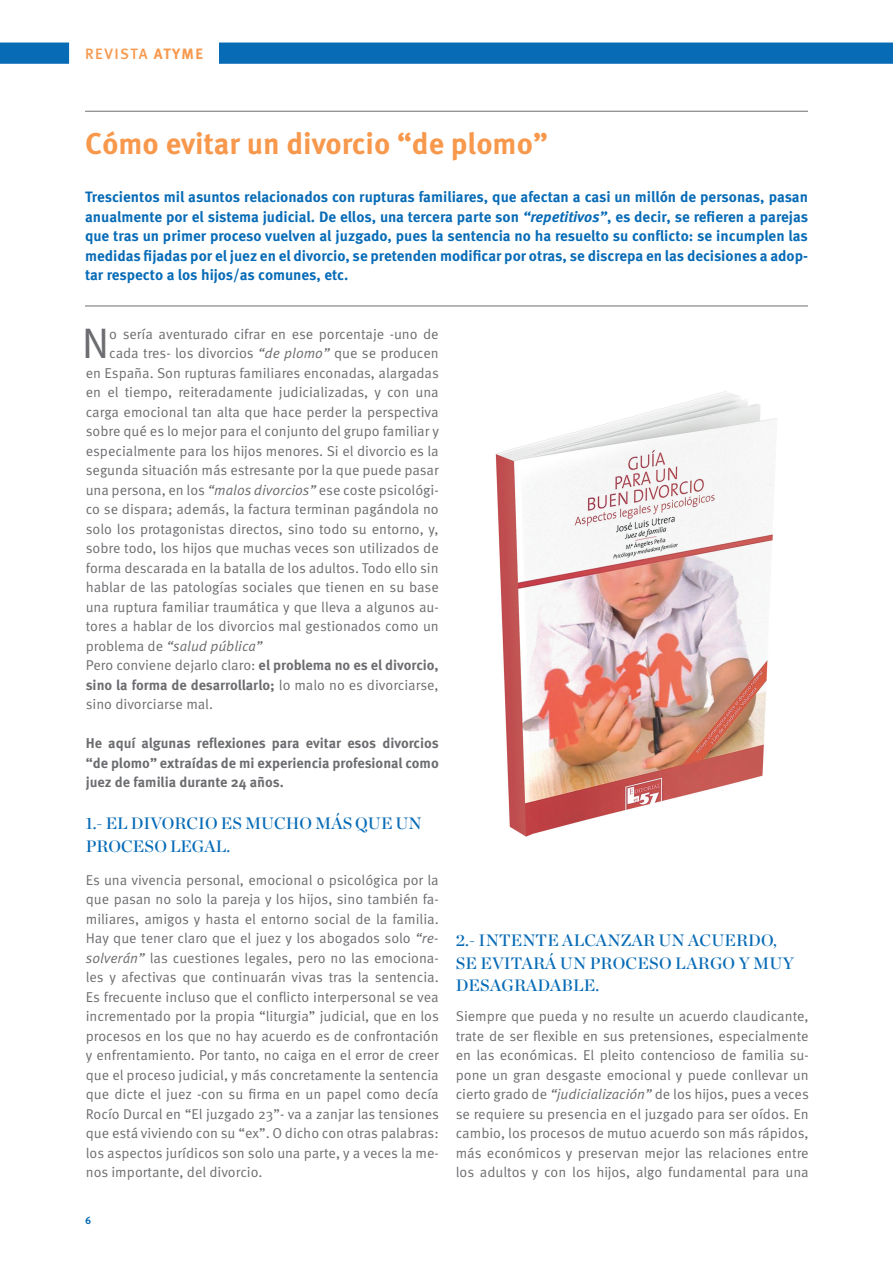
<style>
.page{position:relative;width:893px;height:1263px;background:#fff}
.page>*{position:absolute;margin:0;border:0;box-sizing:border-box;transform-origin:0 0}
.t1{font:42.75px "Meta Pro";color:#6c6d70}
.t2{font:700 30px "Meta Pro";color:#f7984c}
.t3{font:16.5px/22.5px "Chronicle Display Semi";letter-spacing:.01em;color:#076bb6}
.t4{font:700 15px/19.5px "Meta Pro";letter-spacing:-.005em;color:#076bb6;text-align:justify}
.t5{font:500 15px "Meta Pro";letter-spacing:.1em;color:#f7984c}
.t6{font:14.25px/19.5px "Meta Pro";color:#6c6d70;text-align:justify}
.t7{font:700 14.25px/19.5px "Meta Pro";color:#6c6d70;text-align:justify}
.t8{font:italic 14.25px "Meta Pro";color:#6c6d70}
.t9{font:700 10.5px "Meta Pro";color:#076bb6}
.s1{font-weight:700}
.s2{font-style:italic}
.s3{font-style:normal}
.s4{font-weight:400}
</style>
<div class="page">
<hr style="left:85px;top:111px;width:723px;height:1px;background:#6c6d70">
<hr style="left:85px;top:306px;width:723px;height:1px;background:#6c6d70">
<img style="left:495px;top:391px;width:282px;height:446px">
<svg style="left:0;top:43px;width:893px;height:21px"></svg>
<p class="t5" style="left:85px;top:44px;width:120px">REVISTA <span class="s1">ATYME</span></p>
<h2 class="t2" style="left:85px;top:125px;width:464px">Cómo evitar un divorcio “de plomo”</h2>
<p class="t4" style="left:85px;top:188px;width:724px">Trescientos mil asuntos relacionados con rupturas familiares, que afectan a casi un millón de personas, pasan anualmente por el sistema judicial. De ellos, una tercera parte son <span class="s2">“repetitivos”</span>, es decir, se refieren a parejas que tras un primer proceso vuelven al juzgado, pues la sentencia no ha resuelto su conflicto: se incumplen las medidas fijadas por el juez en el divorcio, se pretenden modificar por otras, se discrepa en las decisiones a adop&shy;tar respecto a los hijos/as comunes, etc.</p>
<h1 class="t1" style="left:82px;top:316px;width:29px">N</h1>
<p class="t6" style="left:109px;top:324px;width:331px">o sería aventurado cifrar en ese porcentaje -uno de</p>
<p class="t6" style="left:109px;top:344px;width:331px">cada tres- los divorcios <span class="s2">“de plomo”</span> que se producen</p>
<p class="t6" style="left:86px;top:363px;width:355px">en España. Son rupturas familiares enconadas, alargadas</p>
<p class="t6" style="left:86px;top:383px;width:354px">en el tiempo, reiteradamente judicializadas, y con una</p>
<p class="t6" style="left:86px;top:402px;width:354px">carga emocional tan alta que hace perder la perspectiva</p>
<p class="t6" style="left:86px;top:422px;width:355px">sobre qué es lo mejor para el conjunto del grupo familiar y</p>
<p class="t6" style="left:86px;top:441px;width:354px">especialmente para los hijos menores. Si el divorcio es la</p>
<p class="t6" style="left:86px;top:461px;width:354px">segunda situación más estresante por la que puede pasar</p>
<p class="t6" style="left:86px;top:480px;width:354px">una persona, en los <span class="s2">“malos divorcios”</span> ese coste psicológi-</p>
<p class="t6" style="left:86px;top:500px;width:354px">co se dispara; además, la factura terminan pagándola no</p>
<p class="t6" style="left:86px;top:519px;width:354px">solo los protagonistas directos, sino todo su entorno, y,</p>
<p class="t6" style="left:86px;top:539px;width:354px">sobre todo, los hijos que muchas veces son utilizados de</p>
<p class="t6" style="left:86px;top:558px;width:354px">forma descarada en la batalla de los adultos. Todo ello sin</p>
<p class="t6" style="left:86px;top:578px;width:354px">hablar de las patologías sociales que tienen en su base</p>
<p class="t6" style="left:86px;top:597px;width:354px">una ruptura familiar traumática y que lleva a algunos au-</p>
<p class="t6" style="left:86px;top:617px;width:354px">tores a hablar de los divorcios mal gestionados como un</p>
<p class="t8" style="left:86px;top:636px;width:178px"><span class="s3">problema de</span> “salud pública”</p>
<p class="t6" style="left:86px;top:656px;width:354px">Pero conviene dejarlo claro: <span class="s1">el problema no es el divorcio,</span></p>
<p class="t7" style="left:86px;top:675px;width:354px">sino la forma de desarrollarlo; <span class="s4">lo malo no es divorciarse,</span></p>
<p class="t6" style="left:86px;top:695px;width:129px">sino divorciarse mal.</p>
<p class="t7" style="left:86px;top:734px;width:354px">He aquí algunas reflexiones para evitar esos divorcios “de plomo” extraídas de mi experiencia profesional como juez de familia durante 24 años.</p>
<p class="t3" style="left:86px;top:811px;width:337px">1.- EL DIVORCIO ES MUCHO MÁS QUE UN<br>PROCESO LEGAL.</p>
<p class="t6" style="left:86px;top:870px;width:355px">Es una vivencia personal, emocional o psicológica por la que pasan no solo la pareja y los hijos, sino también fa&shy;miliares, amigos y hasta el entorno social de la familia.<br>Hay que tener claro que el juez y los abogados solo <span class="s2">“re&shy;solverán”</span> las cuestiones legales, pero no las emociona&shy;les y afectivas que continuarán vivas tras la sentencia.<br>Es frecuente incluso que el conflicto interpersonal se vea incrementado por la propia “liturgia” judicial, que en los procesos en los que no hay acuerdo es de confrontación y enfrentamiento. Por tanto, no caiga en el error de creer que el proceso judicial, y más concretamente la sentencia que dicte el juez -con su firma en un papel como decía Rocío Durcal en “El juzgado 23”- va a zanjar las tensiones que está viviendo con su “ex”. O dicho con otras palabras: los aspectos jurídicos son solo una parte, y a veces la me&shy;nos importante, del divorcio.</p>
<p class="t9" style="left:85px;top:1214px;width:8px">6</p>
<p class="t3" style="left:456px;top:928px;width:340px">2.- INTENTE ALCANZAR UN ACUERDO,<br>SE EVITARÁ UN PROCESO LARGO Y MUY<br>DESAGRADABLE.</p>
<p class="t6" style="left:456px;top:1007px;width:355px">Siempre que pueda y no resulte un acuerdo claudicante, trate de ser flexible en sus pretensiones, especialmente en las económicas. El pleito contencioso de familia su&shy;pone un gran desgaste emocional y puede conllevar un cierto grado de <span class="s2">“judicialización”</span> de los hijos, pues a veces se requiere su presencia en el juzgado para ser oídos. En cambio, los procesos de mutuo acuerdo son más rápidos, más económicos y preservan mejor las relaciones entre los adultos y con los hijos, algo fundamental para una</p>
</div>
